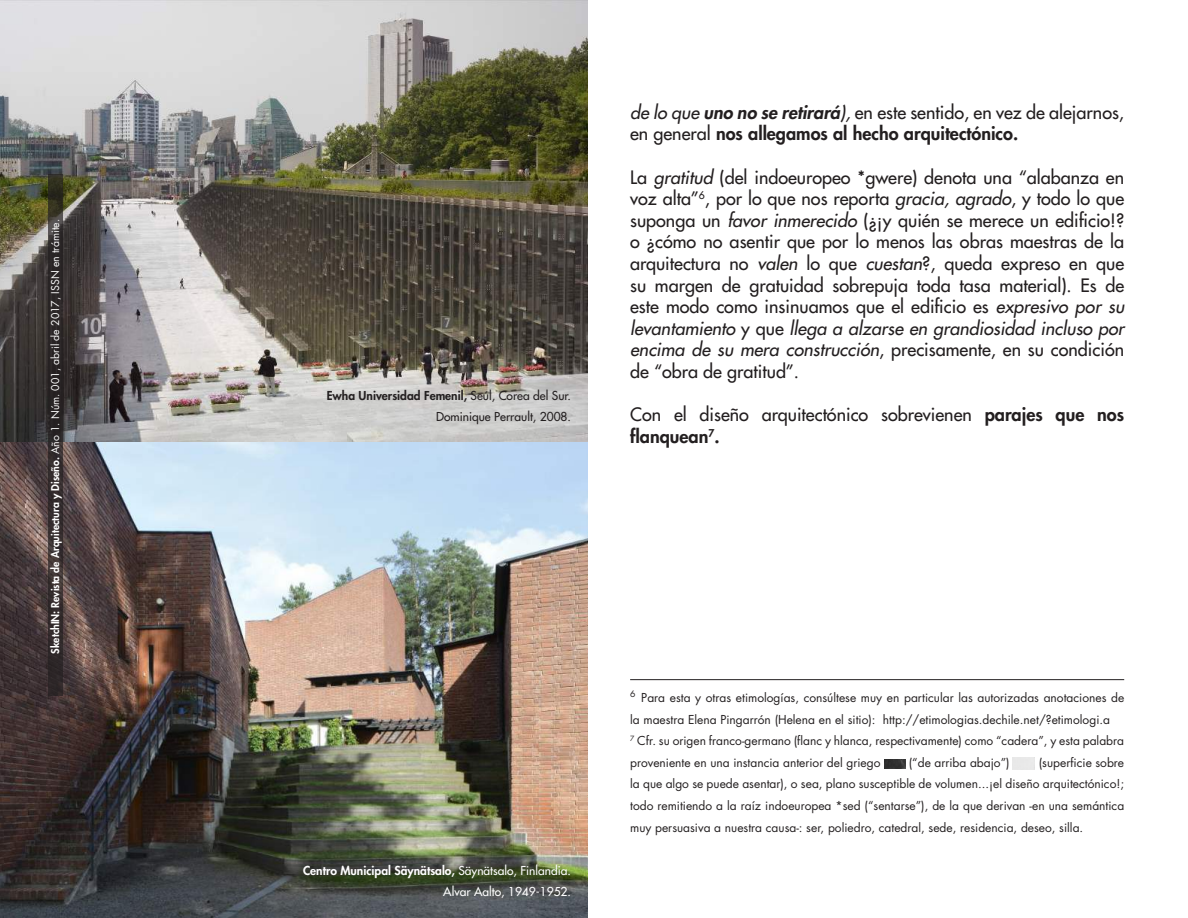
<style>
.page{position:relative;width:1188px;height:918px;background:#fff}
.page>*{position:absolute;margin:0;border:0;box-sizing:border-box;transform-origin:0 0}
.t1{font:500 18px/21.6px "Futura Std";color:#231f20}
.t2{font:12px/21.6px "Futura Std";color:#231f20}
.t3{font:500 12px/21.6px "Futura Std";color:#fff;text-align:right}
.t4{font:500 12px/21.6px "Futura Std";color:#231f20;text-align:right}
.t5{font:10.5px "Futura Std";color:#fff}
.s1{font-weight:800}
.s2{font-style:italic}
.s3{font-weight:800;font-style:italic}
.s4{color:#fff}
</style>
<div class="page">
<hr style="left:630px;top:679px;width:494px;height:1px;background:#231f20">
<img style="left:0;top:0;width:588px;height:918px">
<img style="left:884px;top:760px;width:22px;height:8px">
<svg style="left:48px;top:175px;width:14px;height:521px;background:#302a29"></svg>
<p class="t5" style="left:49px;top:654px;width:436px;rotate:-90deg"><span class="s1">SketchIN: Revista de Arquitectura y Diseño.</span> Año 1. Núm. 001, abril de 2017, ISSN en trámite.</p>
<p class="t4" style="left:327px;top:384px;width:246px"><span class="s1">Ewha Universidad Femenil,</span> Seúl, Corea del Sur.<br>Dominique Perrault, 2008.</p>
<p class="t1" style="left:630px;top:101px;width:496px"><span class="s2">de lo que</span> <span class="s3">uno no se retirará</span><span class="s2">),</span> en este sentido, en vez de alejarnos, en general <span class="s1">nos allegamos al hecho arquitectónico.</span></p>
<p class="t1" style="left:630px;top:166px;width:496px;text-align:justify">La <span class="s2">gratitud</span> (del indoeuropeo *gwere) denota una “alabanza en voz alta”<sup>6</sup>, por lo que nos reporta <span class="s2">gracia, agrado</span>, y todo lo que suponga un <span class="s2">favor inmerecido</span> (¿¡y quién se merece un edificio!? o ¿cómo no asentir que por lo menos las obras maestras de la arquitectura no <span class="s2">valen</span> lo que <span class="s2">cuestan</span>?, queda expreso en que su margen de gratuidad sobrepuja toda tasa material). Es de este modo como insinuamos que el edificio es <span class="s2">expresivo por su levantamiento</span> y que <span class="s2">llega a alzarse en grandiosidad incluso por encima de su mera construcción</span>, precisamente, en su condición de “obra de gratitud”.</p>
<p class="t1" style="left:630px;top:404px;width:496px">Con el diseño arquitectónico sobrevienen <span class="s1">parajes que nos flanquean</span><sup>7</sup><span class="s1">.</span></p>
<p class="t3" style="left:303px;top:860px;width:269px"><span class="s1">Centro Municipal Säynätsalo,</span> Säynätsalo, Finlandia.<br>Alvar Aalto, 1949-1952.</p>
<p class="t2" style="left:630px;top:687px;width:496px"><sup>6</sup> Para esta y otras etimologías, consúltese muy en particular las autorizadas anotaciones de la maestra Elena Pingarrón (Helena en el sitio): http://etimologias.dechile.net/?etimologi.a<br><sup>7</sup> Cfr. su origen franco-germano (flanc y hlanca, respectivamente) como “cadera”, y esta palabra proveniente en una instancia anterior del griego</p>
<p class="t2" style="left:630px;top:752px;width:496px;text-align:justify;text-indent:279px">(“de arriba abajo”) <span class="s4">vvvv</span> (superficie sobre la que algo se puede asentar), o sea, plano susceptible de volumen...¡el diseño arquitectónico!; todo remitiendo a la raíz indoeuropea *sed (“sentarse”), de la que derivan -en una semántica muy persuasiva a nuestra causa-: ser, poliedro, catedral, sede, residencia, deseo, silla.</p>
</div>
